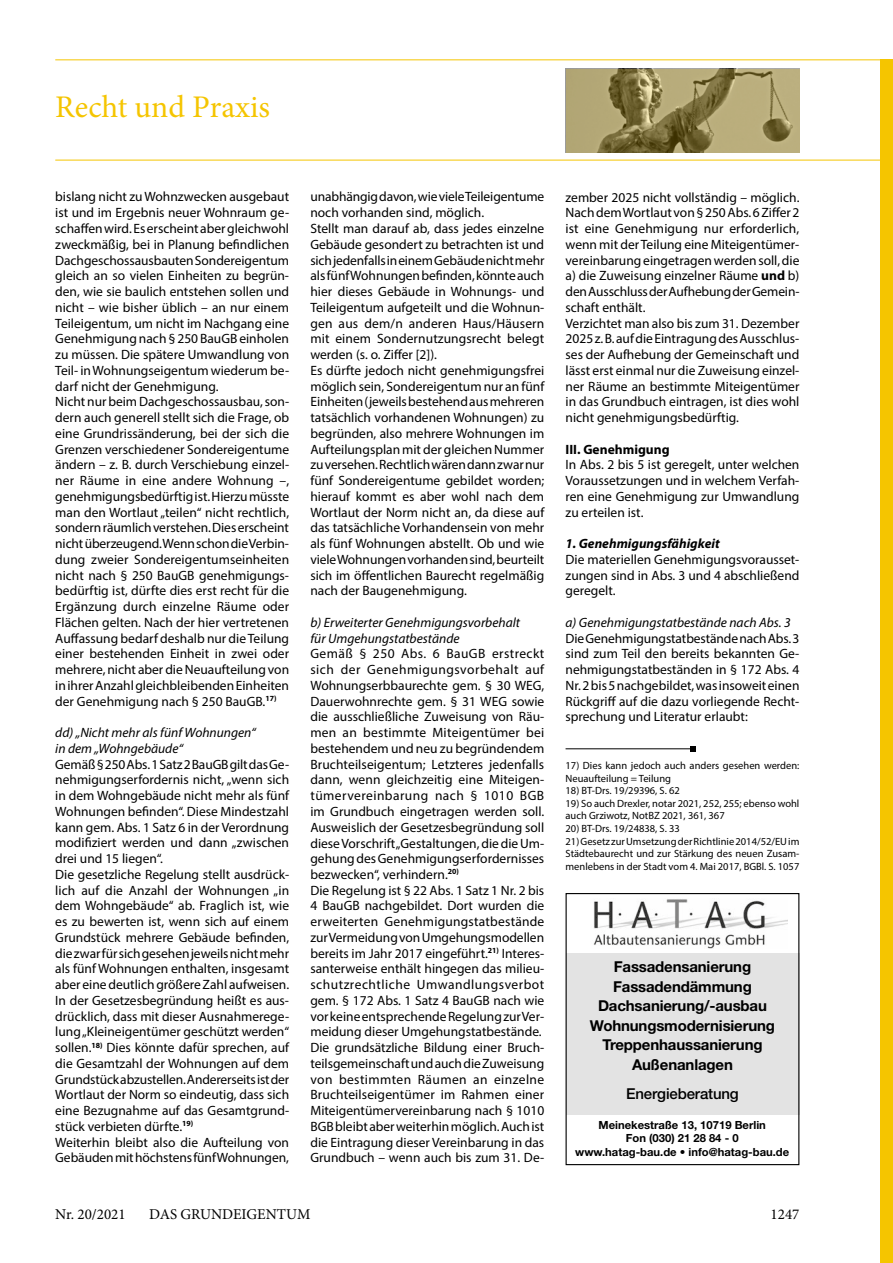
<style>
.page{position:relative;width:893px;height:1263px;background:#fff}
.page>*{position:absolute;margin:0;border:0;box-sizing:border-box;transform-origin:0 0}
.t1{font:31.5px "Minion Pro";color:#f5c500}
.t2{font:700 15px/19.5px "Helvetica Neue LT";letter-spacing:-.01em;color:#000;text-align:center}
.t3{font:15px "Minion Pro";color:#000}
.t4{font:500 15px "Helvetica Neue LT";letter-spacing:-.01em;color:#000}
.t5{font:13.5px/15.8px "Myriad Pro";color:#000}
.t6{font:italic 13.5px/15.8px "Myriad Pro";color:#000}
.t7{font:italic 700 13.5px "Myriad Pro";color:#000}
.t8{font:700 13.5px "Myriad Pro";color:#000}
.t9{font:700 11.25px/13.5px "Helvetica Neue LT";color:#000;text-align:center}
.t10{font:10.5px/12.6px "Myriad Pro";color:#000}
.s1{font-weight:700}
</style>
<div class="page">
<hr style="left:55px;top:160px;width:838px;height:1px;background:#f5c500">
<div style="left:880px;top:60px;width:13px;height:1203px;background:#f5c500"></div>
<hr style="left:55px;top:59px;width:838px;height:1px;background:#f5c500">
<svg style="left:566px;top:69px;width:233px;height:83px;background:#9e9261"></svg>
<img style="left:593px;top:899px;width:194px;height:49px">
<div style="left:566px;top:954px;width:233px;height:161px;background:#e3e3e3"></div>
<div style="left:566px;top:893px;width:233px;height:272px;border:1px solid #000"></div>
<hr style="left:566px;top:748px;width:127px;height:1px;background:#000">
<svg style="left:690px;top:746px;width:5px;height:5px"></svg>
<h1 class="t1" style="left:55px;top:86px;width:216px">Recht und Praxis</h1>
<p class="t5" style="left:55px;top:189px;width:235px">bislang nicht zu Wohnzwecken ausgebaut ist und im Ergebnis neuer Wohnraum ge&shy;schaffen wird. Es erscheint aber gleichwohl zweckmäßig, bei in Planung befindlichen Dachgeschossausbauten Sondereigentum gleich an so vielen Einheiten zu begrün&shy;den, wie sie baulich entstehen sollen und nicht – wie bisher üblich – an nur einem Teileigentum, um nicht im Nachgang eine Genehmigung nach § 250 BauGB einholen zu müssen. Die spätere Umwandlung von Teil- in Wohnungseigentum wiederum be&shy;darf nicht der Genehmigung.<br>Nicht nur beim Dachgeschossausbau, son&shy;dern auch generell stellt sich die Frage, ob eine Grundrissänderung, bei der sich die Grenzen verschiedener Sondereigentume ändern – z. B. durch Verschiebung einzel&shy;ner Räume in eine andere Wohnung –, genehmigungsbedürftig ist. Hierzu müsste man den Wortlaut „teilen“ nicht rechtlich, sondern räumlich verstehen. Dies erscheint nicht überzeugend. Wenn schon die Verbin&shy;dung zweier Sondereigentumseinheiten nicht nach § 250 BauGB genehmigungs&shy;bedürftig ist, dürfte dies erst recht für die Ergänzung durch einzelne Räume oder Flächen gelten. Nach der hier vertretenen Auffassung bedarf deshalb nur die Teilung einer bestehenden Einheit in zwei oder mehrere, nicht aber die Neuaufteilung von in ihrer Anzahl gleichbleibenden Einheiten der Genehmigung nach § 250 BauGB.<sup>17)</sup></p>
<p class="t6" style="left:55px;top:724px;width:202px">dd) „Nicht mehr als fünf Wohnungen“ in dem „Wohngebäude“</p>
<p class="t5" style="left:55px;top:756px;width:235px">Gemäß § 250 Abs. 1 Satz 2 BauGB gilt das Ge&shy;nehmigungserfordernis nicht, „wenn sich in dem Wohngebäude nicht mehr als fünf Wohnungen befinden“. Diese Mindestzahl kann gem. Abs. 1 Satz 6 in der Verordnung modifiziert werden und dann „zwischen drei und 15 liegen“.<br>Die gesetzliche Regelung stellt ausdrück&shy;lich auf die Anzahl der Wohnungen „in dem Wohngebäude“ ab. Fraglich ist, wie es zu bewerten ist, wenn sich auf einem Grundstück mehrere Gebäude befinden, die zwar für sich gesehen jeweils nicht mehr als fünf Wohnungen enthalten, insgesamt aber eine deutlich größere Zahl aufweisen.<br>In der Gesetzesbegründung heißt es aus&shy;drücklich, dass mit dieser Ausnahmerege&shy;lung „Kleineigentümer geschützt werden“ sollen.<sup>18)</sup> Dies könnte dafür sprechen, auf die Gesamtzahl der Wohnungen auf dem Grundstück abzustellen. Andererseits ist der Wortlaut der Norm so eindeutig, dass sich eine Bezugnahme auf das Gesamtgrund&shy;stück verbieten dürfte.<sup>19)<br></sup>Weiterhin bleibt also die Aufteilung von Gebäuden mit höchstens fünf Wohnungen,</p>
<p class="t5" style="left:310px;top:189px;width:236px">unabhängig davon, wie viele Teileigentume noch vorhanden sind, möglich.<br>Stellt man darauf ab, dass jedes einzelne Gebäude gesondert zu betrachten ist und sich jedenfalls in einem Gebäude nicht mehr als fünf Wohnungen befinden, könnte auch hier dieses Gebäude in Wohnungs- und Teileigentum aufgeteilt und die Wohnun&shy;gen aus dem/n anderen Haus/Häusern mit einem Sondernutzungsrecht belegt werden (s. o. Ziffer [2]).<br>Es dürfte jedoch nicht genehmigungsfrei möglich sein, Sondereigentum nur an fünf Einheiten (jeweils bestehend aus mehreren tatsächlich vorhandenen Wohnungen) zu begründen, also mehrere Wohnungen im Aufteilungsplan mit der gleichen Nummer zu versehen. Rechtlich wären dann zwar nur fünf Sondereigentume gebildet worden; hierauf kommt es aber wohl nach dem Wortlaut der Norm nicht an, da diese auf das tatsächliche Vorhandensein von mehr als fünf Wohnungen abstellt. Ob und wie viele Wohnungen vorhanden sind, beurteilt sich im öffentlichen Baurecht regelmäßig nach der Baugenehmigung.</p>
<p class="t6" style="left:310px;top:614px;width:211px">b) Erweiterter Genehmigungsvorbehalt für Umgehungstatbestände</p>
<p class="t5" style="left:310px;top:646px;width:235px">Gemäß § 250 Abs. 6 BauGB erstreckt sich der Genehmigungsvorbehalt auf Wohnungserbbaurechte gem. § 30 WEG, Dauerwohnrechte gem. § 31 WEG sowie die ausschließliche Zuweisung von Räu&shy;men an bestimmte Miteigentümer bei bestehendem und neu zu begründendem Bruchteilseigentum; Letzteres jedenfalls dann, wenn gleichzeitig eine Miteigen&shy;tümervereinbarung nach § 1010 BGB im Grundbuch eingetragen werden soll.<br>Ausweislich der Gesetzesbegründung soll diese Vorschrift „Gestaltungen, die die Um&shy;gehung des Genehmigungserfordernisses bezwecken“, verhindern.<sup>20)<br></sup>Die Regelung ist § 22 Abs. 1 Satz 1 Nr. 2 bis 4 BauGB nachgebildet. Dort wurden die erweiterten Genehmigungstatbestände zur Vermeidung von Umgehungsmodellen bereits im Jahr 2017 eingeführt.<sup>21)</sup> Interes&shy;santerweise enthält hingegen das milieu&shy;schutzrechtliche Umwandlungsverbot gem. § 172 Abs. 1 Satz 4 BauGB nach wie vor keine entsprechende Regelung zur Ver&shy;meidung dieser Umgehungstatbestände.<br>Die grundsätzliche Bildung einer Bruch&shy;teilsgemeinschaft und auch die Zuweisung von bestimmten Räumen an einzelne Bruchteilseigentümer im Rahmen einer Miteigentümervereinbarung nach § 1010<br>BGB bleibt aber weiterhin möglich. Auch ist die Eintragung dieser Vereinbarung in das Grundbuch – wenn auch bis zum 31. De-</p>
<p class="t5" style="left:566px;top:189px;width:235px">zember 2025 nicht vollständig – möglich.<br>Nach dem Wortlaut von § 250 Abs. 6 Ziffer 2 ist eine Genehmigung nur erforderlich, wenn mit der Teilung eine Miteigentümer&shy;vereinbarung eingetragen werden soll, die a) die Zuweisung einzelner Räume <span class="s1">und</span> b) den Ausschluss der Aufhebung der Gemein&shy;schaft enthält.<br>Verzichtet man also bis zum 31. Dezember 2025 z. B. auf die Eintragung des Ausschlus&shy;ses der Aufhebung der Gemeinschaft und lässt erst einmal nur die Zuweisung einzel&shy;ner Räume an bestimmte Miteigentümer in das Grundbuch eintragen, ist dies wohl nicht genehmigungsbedürftig.</p>
<p class="t8" style="left:566px;top:440px;width:106px">III. Genehmigung</p>
<p class="t5" style="left:566px;top:457px;width:235px;text-align:justify">In Abs. 2 bis 5 ist geregelt, unter welchen Voraussetzungen und in welchem Verfah&shy;ren eine Genehmigung zur Umwandlung zu erteilen ist.</p>
<p class="t7" style="left:566px;top:535px;width:156px">1. Genehmigungsfähigkeit</p>
<p class="t5" style="left:566px;top:551px;width:235px;text-align:justify">Die materiellen Genehmigungsvorausset&shy;zungen sind in Abs. 3 und 4 abschließend geregelt.</p>
<p class="t6" style="left:566px;top:614px;width:227px">a) Genehmigungstatbestände nach Abs. 3</p>
<p class="t5" style="left:566px;top:630px;width:235px;text-align:justify">Die Genehmigungstatbestände nach Abs. 3 sind zum Teil den bereits bekannten Ge&shy;nehmigungstatbeständen in § 172 Abs. 4<br>Nr. 2 bis 5 nachgebildet, was insoweit einen Rückgriff auf die dazu vorliegende Recht&shy;sprechung und Literatur erlaubt:</p>
<p class="t10" style="left:566px;top:759px;width:235px">17) Dies kann jedoch auch anders gesehen werden:<br>Neuaufteilung = Teilung</p>
<p class="t10" style="left:566px;top:784px;width:116px">18) BT-Drs. 19/29396, S. 62</p>
<p class="t10" style="left:566px;top:797px;width:235px">19) So auch Drexler, notar 2021, 252, 255; ebenso wohl auch Grziwotz, NotBZ 2021, 361, 367</p>
<p class="t10" style="left:566px;top:822px;width:116px">20) BT-Drs. 19/24838, S. 33</p>
<p class="t10" style="left:566px;top:835px;width:235px;text-align:justify">21) Gesetz zur Umsetzung der Richtlinie 2014/52/EU im Städtebaurecht und zur Stärkung des neuen Zusam&shy;menlebens in der Stadt vom 4. Mai 2017, BGBl. S. 1057</p>
<p class="t2" style="left:590px;top:957px;width:187px">Fassadensanierung<br>Fassadendämmung<br>Dachsanierung/-ausbau<br>Wohnungsmodernisierung<br>Treppenhaussanierung<br>Außenanlagen</p>
<p class="t4" style="left:626px;top:1085px;width:114px">Energieberatung</p>
<p class="t9" style="left:575px;top:1117px;width:215px">Meinekestraße 13, 10719 Berlin<br>Fon (030) 21 28 84 - 0 www.hatag-bau.de • info@hatag-bau.de</p>
<p class="t3" style="left:55px;top:1204px;width:72px">Nr. 20/2021</p>
<p class="t3" style="left:149px;top:1204px;width:163px">DAS GRUNDEIGENTUM</p>
<p class="t3" style="left:771px;top:1204px;width:30px">1247</p>
</div>
